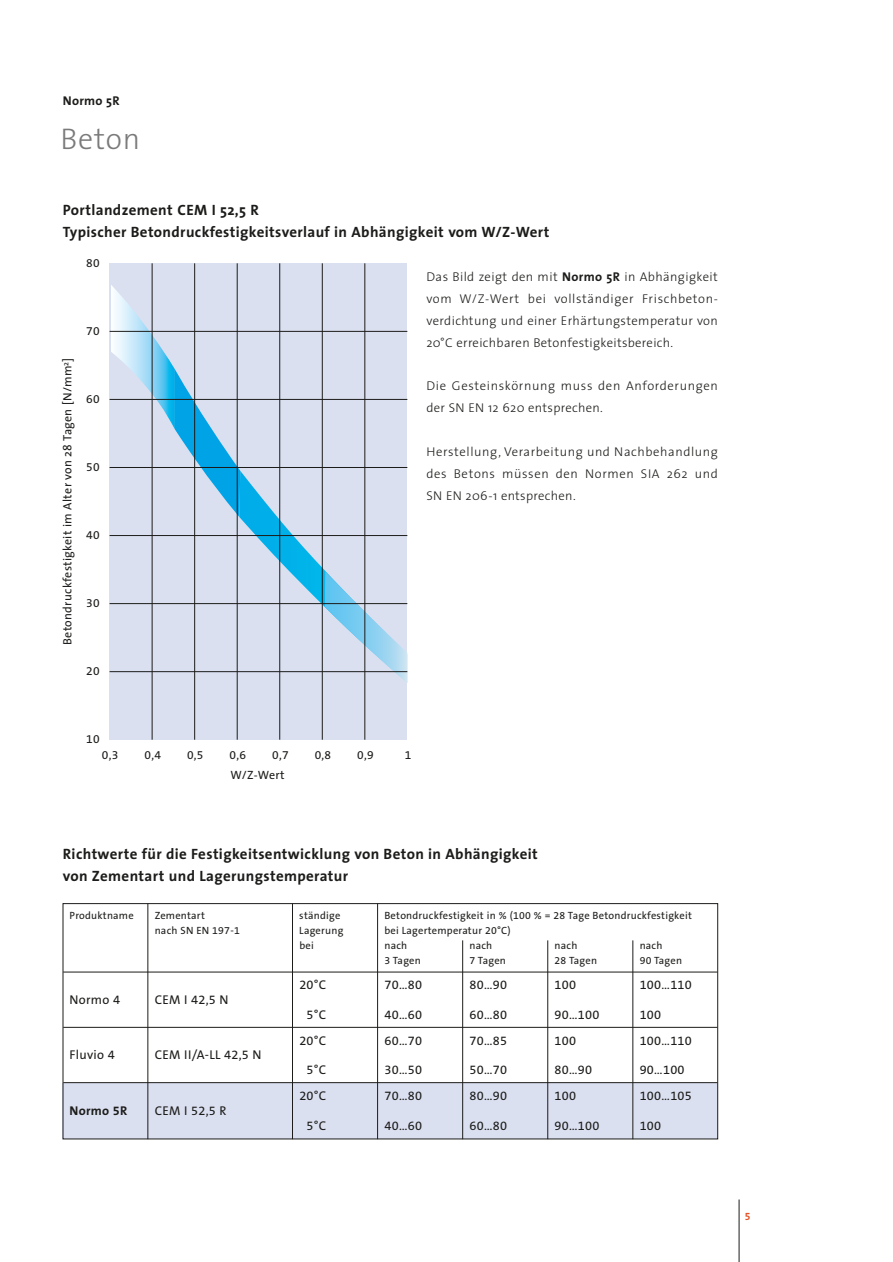
<style>
.page{position:relative;width:893px;height:1262px;background:#fff}
.page>*{position:absolute;margin:0;border:0;box-sizing:border-box;transform-origin:0 0}
.t1{font:300 30px "The Sans";letter-spacing:.025em;color:#7a7a7b}
.t2{font:700 15px/21.9px "The Sans";letter-spacing:.025em;color:#1c1c1a}
.t3{font:300 12.75px/21.9px "The Sans";letter-spacing:.025em;color:#1c1c1a;text-align:justify}
.t4{font:12.75px "The Sans B5 Plain";letter-spacing:.02em;color:#1c1c1a}
.t5{font:300 12.75px/21.9px "The Sans";letter-spacing:.05em;color:#1c1c1a}
.t6{font:700 12.75px "The Sans";letter-spacing:.025em;color:#1c1c1a}
.t7{font:700 12.75px "The Sans B7";letter-spacing:.02em;color:#1c1c1a}
.t8{font:12px "The Sans";letter-spacing:.025em;color:#1c1c1a}
.t9{font:12px "The Sans B5 Plain";letter-spacing:.02em;color:#1c1c1a}
.t10{font:10.5px "The Sans B5 Plain";letter-spacing:.02em;color:#1c1c1a}
.t11{font:10.5px "The Sans Bold Expert";color:#e45529}
.s1{font-weight:700}
</style>
<div class="page">
<hr style="left:738px;top:1199px;width:1px;height:62px;background:#1c1c1a">
<div style="left:110px;top:263px;width:297px;height:476px;background:#dbe0f1"></div>
<svg style="left:110px;top:284px;width:297px;height:399px"></svg>
<hr style="left:110px;top:331px;width:297px;height:1px;background:#1c1c1a">
<hr style="left:110px;top:399px;width:297px;height:1px;background:#1c1c1a">
<hr style="left:110px;top:467px;width:297px;height:1px;background:#1c1c1a">
<hr style="left:110px;top:535px;width:297px;height:1px;background:#1c1c1a">
<hr style="left:110px;top:603px;width:297px;height:1px;background:#1c1c1a">
<hr style="left:110px;top:671px;width:297px;height:1px;background:#1c1c1a">
<hr style="left:152px;top:263px;width:1px;height:476px;background:#1c1c1a">
<hr style="left:194px;top:263px;width:1px;height:476px;background:#1c1c1a">
<hr style="left:237px;top:263px;width:1px;height:476px;background:#1c1c1a">
<hr style="left:279px;top:263px;width:1px;height:476px;background:#1c1c1a">
<hr style="left:322px;top:263px;width:1px;height:476px;background:#1c1c1a">
<hr style="left:364px;top:263px;width:1px;height:476px;background:#1c1c1a">
<div style="left:63px;top:1083px;width:655px;height:56px;background:#dbe0f1"></div>
<hr style="left:63px;top:971px;width:654px;height:1px;background:#1c1c1a">
<hr style="left:63px;top:1027px;width:654px;height:1px;background:#1c1c1a">
<hr style="left:63px;top:1082px;width:654px;height:1px;background:#1c1c1a">
<div style="left:63px;top:903px;width:655px;height:236px;border:1px solid #1c1c1a"></div>
<hr style="left:632px;top:940px;width:1px;height:199px;background:#1c1c1a">
<hr style="left:547px;top:940px;width:1px;height:199px;background:#1c1c1a">
<hr style="left:462px;top:940px;width:1px;height:199px;background:#1c1c1a">
<hr style="left:377px;top:903px;width:1px;height:236px;background:#1c1c1a">
<hr style="left:292px;top:903px;width:1px;height:236px;background:#1c1c1a">
<hr style="left:148px;top:903px;width:1px;height:236px;background:#1c1c1a">
<p class="t6" style="left:63px;top:96px;width:58px">Normo 5R</p>
<h1 class="t1" style="left:61px;top:128px;width:81px">Beton</h1>
<p class="t2" style="left:63px;top:200px;width:488px">Portlandzement CEM I 52,5 R<br>Typischer Betondruckfestigkeitsverlauf in Abhängigkeit vom W/Z-Wert</p>
<p class="t3" style="left:426px;top:267px;width:293px">Das Bild zeigt den mit <span class="s1">Normo 5R</span> in Abhängigkeit vom W/Z-Wert bei vollständiger Frischbeton&shy;verdichtung und einer Erhärtungstemperatur von 20°C erreichbaren Betonfestigkeitsbereich.</p>
<p class="t5" style="left:426px;top:376px;width:293px">Die Gesteinskörnung muss den Anforderungen der SN EN 12 620 entsprechen.</p>
<p class="t3" style="left:426px;top:442px;width:293px">Herstellung, Verarbeitung und Nachbehandlung des Betons müssen den Normen SIA 262 und SN EN 206-1 entsprechen.</p>
<p class="t9" style="left:86px;top:258px;width:15px">80</p>
<p class="t9" style="left:86px;top:326px;width:15px">70</p>
<p class="t8" style="left:63px;top:645px;width:289px;rotate:-90deg">Betondruckfestigkeit im Alter von 28 Tagen [N/mm<sup>2</sup>]</p>
<p class="t9" style="left:86px;top:394px;width:15px">60</p>
<p class="t9" style="left:86px;top:462px;width:15px">50</p>
<p class="t9" style="left:86px;top:530px;width:15px">40</p>
<p class="t9" style="left:86px;top:598px;width:15px">30</p>
<p class="t9" style="left:86px;top:666px;width:15px">20</p>
<p class="t9" style="left:86px;top:734px;width:15px">10</p>
<p class="t9" style="left:102px;top:751px;width:18px">0,3</p>
<p class="t9" style="left:144px;top:751px;width:18px">0,4</p>
<p class="t9" style="left:187px;top:751px;width:18px">0,5</p>
<p class="t9" style="left:229px;top:751px;width:18px">0,6</p>
<p class="t9" style="left:272px;top:751px;width:18px">0,7</p>
<p class="t9" style="left:315px;top:751px;width:18px">0,8</p>
<p class="t9" style="left:357px;top:751px;width:18px">0,9</p>
<p class="t9" style="left:405px;top:751px;width:8px">1</p>
<p class="t8" style="left:230px;top:770px;width:56px">W/Z-Wert</p>
<p class="t2" style="left:63px;top:844px;width:476px">Richtwerte für die Festigkeitsentwicklung von Beton in Abhängigkeit von Zementart und Lagerungstemperatur</p>
<p class="t10" style="left:70px;top:911px;width:66px">Produktname</p>
<p class="t10" style="left:155px;top:911px;width:52px">Zementart</p>
<p class="t10" style="left:299px;top:911px;width:43px">ständige</p>
<p class="t10" style="left:384px;top:911px;width:309px">Betondruckfestigkeit in % (100 % = 28 Tage Betondruckfestigkeit</p>
<p class="t10" style="left:155px;top:926px;width:87px">nach SN EN 197-1</p>
<p class="t10" style="left:299px;top:926px;width:46px">Lagerung</p>
<p class="t10" style="left:384px;top:926px;width:128px">bei Lagertemperatur 20°C)</p>
<p class="t10" style="left:299px;top:941px;width:16px">bei</p>
<p class="t10" style="left:384px;top:941px;width:24px">nach</p>
<p class="t10" style="left:469px;top:941px;width:24px">nach</p>
<p class="t10" style="left:554px;top:941px;width:24px">nach</p>
<p class="t10" style="left:639px;top:941px;width:24px">nach</p>
<p class="t10" style="left:384px;top:956px;width:38px">3 Tagen</p>
<p class="t10" style="left:469px;top:956px;width:38px">7 Tagen</p>
<p class="t10" style="left:554px;top:956px;width:44px">28 Tagen</p>
<p class="t10" style="left:639px;top:956px;width:44px">90 Tagen</p>
<p class="t4" style="left:299px;top:980px;width:28px">20°C</p>
<p class="t4" style="left:384px;top:980px;width:39px">70…80</p>
<p class="t4" style="left:469px;top:980px;width:39px">80…90</p>
<p class="t4" style="left:554px;top:980px;width:23px">100</p>
<p class="t4" style="left:639px;top:980px;width:54px">100…110</p>
<p class="t4" style="left:70px;top:995px;width:52px">Normo 4</p>
<p class="t4" style="left:155px;top:995px;width:75px">CEM I 42,5 N</p>
<p class="t4" style="left:306px;top:1010px;width:21px">5°C</p>
<p class="t4" style="left:384px;top:1010px;width:39px">40…60</p>
<p class="t4" style="left:469px;top:1010px;width:39px">60…80</p>
<p class="t4" style="left:554px;top:1010px;width:46px">90…100</p>
<p class="t4" style="left:639px;top:1010px;width:23px">100</p>
<p class="t4" style="left:299px;top:1035px;width:28px">20°C</p>
<p class="t4" style="left:384px;top:1035px;width:39px">60…70</p>
<p class="t4" style="left:469px;top:1035px;width:39px">70…85</p>
<p class="t4" style="left:554px;top:1035px;width:23px">100</p>
<p class="t4" style="left:639px;top:1035px;width:54px">100…110</p>
<p class="t4" style="left:70px;top:1050px;width:47px">Fluvio 4</p>
<p class="t4" style="left:155px;top:1050px;width:108px">CEM II/A-LL 42,5 N</p>
<p class="t4" style="left:306px;top:1065px;width:21px">5°C</p>
<p class="t4" style="left:384px;top:1065px;width:39px">30…50</p>
<p class="t4" style="left:469px;top:1065px;width:39px">50…70</p>
<p class="t4" style="left:554px;top:1065px;width:39px">80…90</p>
<p class="t4" style="left:639px;top:1065px;width:46px">90…100</p>
<p class="t4" style="left:299px;top:1090px;width:28px">20°C</p>
<p class="t4" style="left:384px;top:1090px;width:39px">70…80</p>
<p class="t4" style="left:469px;top:1090px;width:39px">80…90</p>
<p class="t4" style="left:554px;top:1090px;width:23px">100</p>
<p class="t4" style="left:639px;top:1090px;width:54px">100…105</p>
<p class="t7" style="left:70px;top:1105px;width:59px">Normo 5R</p>
<p class="t4" style="left:155px;top:1105px;width:73px">CEM I 52,5 R</p>
<p class="t4" style="left:306px;top:1120px;width:21px">5°C</p>
<p class="t4" style="left:384px;top:1120px;width:39px">40…60</p>
<p class="t4" style="left:469px;top:1120px;width:39px">60…80</p>
<p class="t4" style="left:554px;top:1120px;width:46px">90…100</p>
<p class="t4" style="left:639px;top:1120px;width:23px">100</p>
<p class="t11" style="left:744px;top:1210px;width:7px">5</p>
</div>
